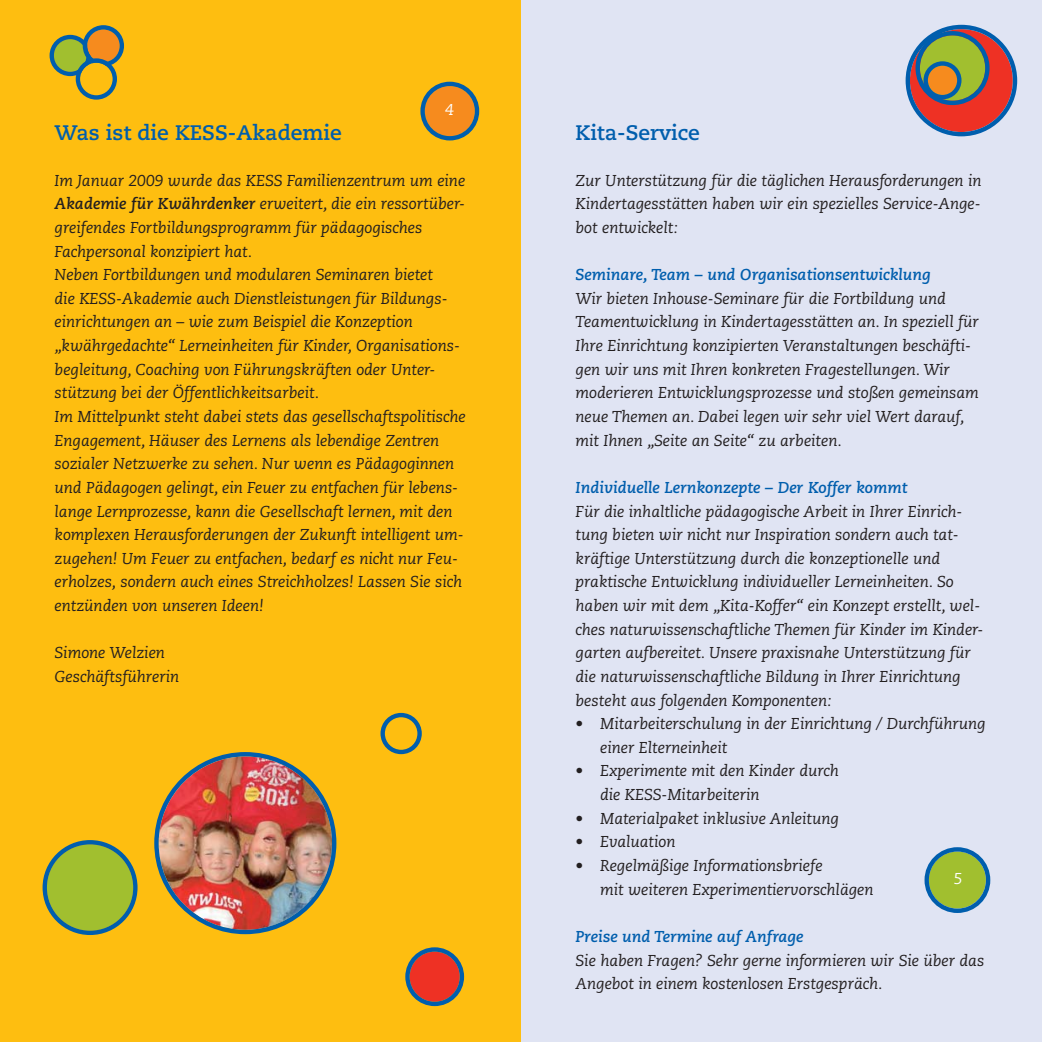
<style>
.page{position:relative;width:1042px;height:1042px;background:#fff}
.page>*{position:absolute;margin:0;border:0;box-sizing:border-box;transform-origin:0 0}
.t1{font:700 21px "Caecilia";color:#005ead}
.t2{font:italic 15.75px/23.6px "Caecilia";color:#231f20}
.t3{font:italic 700 15.75px "Caecilia";color:#005ead}
.t4{font:italic 15.75px "Caecilia";color:#fff}
.s1{font-weight:700}
</style>
<div class="page">
<div style="left:0;top:0;width:521px;height:1042px;background:#febe10"></div>
<div style="left:521px;top:0;width:521px;height:1042px;background:#e0e4f3"></div>
<svg style="left:50px;top:25px;width:74px;height:75px"></svg>
<svg style="left:420px;top:82px;width:59px;height:58px"></svg>
<svg style="left:405px;top:947px;width:59px;height:59px"></svg>
<svg style="left:43px;top:840px;width:95px;height:95px"></svg>
<svg style="left:380px;top:713px;width:42px;height:41px"></svg>
<img style="left:154px;top:752px;width:182px;height:182px">
<svg style="left:905px;top:25px;width:112px;height:111px"></svg>
<svg style="left:924px;top:847px;width:66px;height:66px"></svg>
<p class="t4" style="left:445px;top:103px;width:10px">4</p>
<h1 class="t1" style="left:55px;top:124px;width:289px">Was ist die KESS-Akademie</h1>
<p class="t2" style="left:55px;top:170px;width:413px">Im Januar 2009 wurde das KESS Familienzentrum um eine <span class="s1">Akademie für Kwährdenker</span> erweitert, die ein ressortüber&shy;greifendes Fortbildungsprogramm für pädagogisches Fachpersonal konzipiert hat.<br>Neben Fortbildungen und modularen Seminaren bietet<br>die KESS-Akademie auch Dienstleistungen für Bildungs&shy;einrichtungen an – wie zum Beispiel die Konzeption „kwährgedachte“ Lerneinheiten für Kinder, Organisations&shy;begleitung, Coaching von Führungskräften oder Unter - stützung bei der Öffentlichkeitsarbeit.<br>Im Mittelpunkt steht dabei stets das gesellschaftspolitische Engagement, Häuser des Lernens als lebendige Zentren sozialer Netzwerke zu sehen. Nur wenn es Pädagoginnen und Pädagogen gelingt, ein Feuer zu entfachen für lebens&shy;lange Lernprozesse, kann die Gesellschaft lernen, mit den komplexen Herausforderungen der Zukunft intelligent um&shy;zugehen! Um Feuer zu entfachen, bedarf es nicht nur Feu&shy;erholzes, sondern auch eines Streichholzes! Lassen Sie sich entzünden von unseren Ideen!</p>
<p class="t2" style="left:55px;top:642px;width:126px">Simone Welzien<br>Geschäftsführerin</p>
<h1 class="t1" style="left:575px;top:124px;width:126px">Kita-Service</h1>
<p class="t2" style="left:575px;top:170px;width:407px;text-align:justify">Zur Unterstützung für die täglichen Herausforderungen in Kindertagesstätten haben wir ein spezielles Service-Ange&shy;bot entwickelt:</p>
<p class="t3" style="left:575px;top:268px;width:357px">Seminare, Team – und Organisationsentwicklung</p>
<p class="t2" style="left:575px;top:288px;width:405px">Wir bieten Inhouse-Seminare für die Fortbildung und Teamentwicklung in Kindertagesstätten an. In speziell für Ihre Einrichtung konzipierten Veranstaltungen beschäfti&shy;gen wir uns mit Ihren konkreten Fragestellungen. Wir moderieren Entwicklungsprozesse und stoßen gemeinsam neue Themen an. Dabei legen wir sehr viel Wert darauf, mit Ihnen „Seite an Seite“ zu arbeiten.</p>
<p class="t3" style="left:575px;top:481px;width:333px">Individuelle Lernkonzepte – Der Koffer kommt</p>
<p class="t2" style="left:575px;top:501px;width:409px">Für die inhaltliche pädagogische Arbeit in Ihrer Einrich&shy;tung bieten wir nicht nur Inspiration sondern auch tat&shy;kräftige Unterstützung durch die konzeptionelle und praktische Entwicklung individueller Lerneinheiten. So haben wir mit dem „Kita-Koffer“ ein Konzept erstellt, wel&shy;ches naturwissenschaftliche Themen für Kinder im Kinder&shy;garten aufbereitet. Unsere praxisnahe Unterstützung für die naturwissenschaftliche Bildung in Ihrer Einrichtung besteht aus folgenden Komponenten:</p>
<p class="t2" style="left:600px;top:713px;width:387px;text-indent:-25px">• Mitarbeiterschulung in der Einrichtung / Durchführung einer Elterneinheit</p>
<p class="t2" style="left:600px;top:760px;width:240px;text-indent:-25px">• Experimente mit den Kinder durch die KESS-Mitarbeiterin</p>
<p class="t2" style="left:575px;top:808px;width:265px">• Materialpaket inklusive Anleitung</p>
<p class="t2" style="left:575px;top:831px;width:101px">• Evaluation</p>
<p class="t2" style="left:600px;top:855px;width:275px;text-indent:-25px">• Regelmäßige Informationsbriefe<br>mit weiteren Experimentiervorschlägen</p>
<p class="t3" style="left:575px;top:930px;width:229px">Preise und Termine auf Anfrage</p>
<p class="t2" style="left:575px;top:949px;width:410px">Sie haben Fragen? Sehr gerne informieren wir Sie über das<br>Angebot in einem kostenlosen Erstgespräch.</p>
<p class="t4" style="left:953px;top:872px;width:10px">5</p>
</div>
